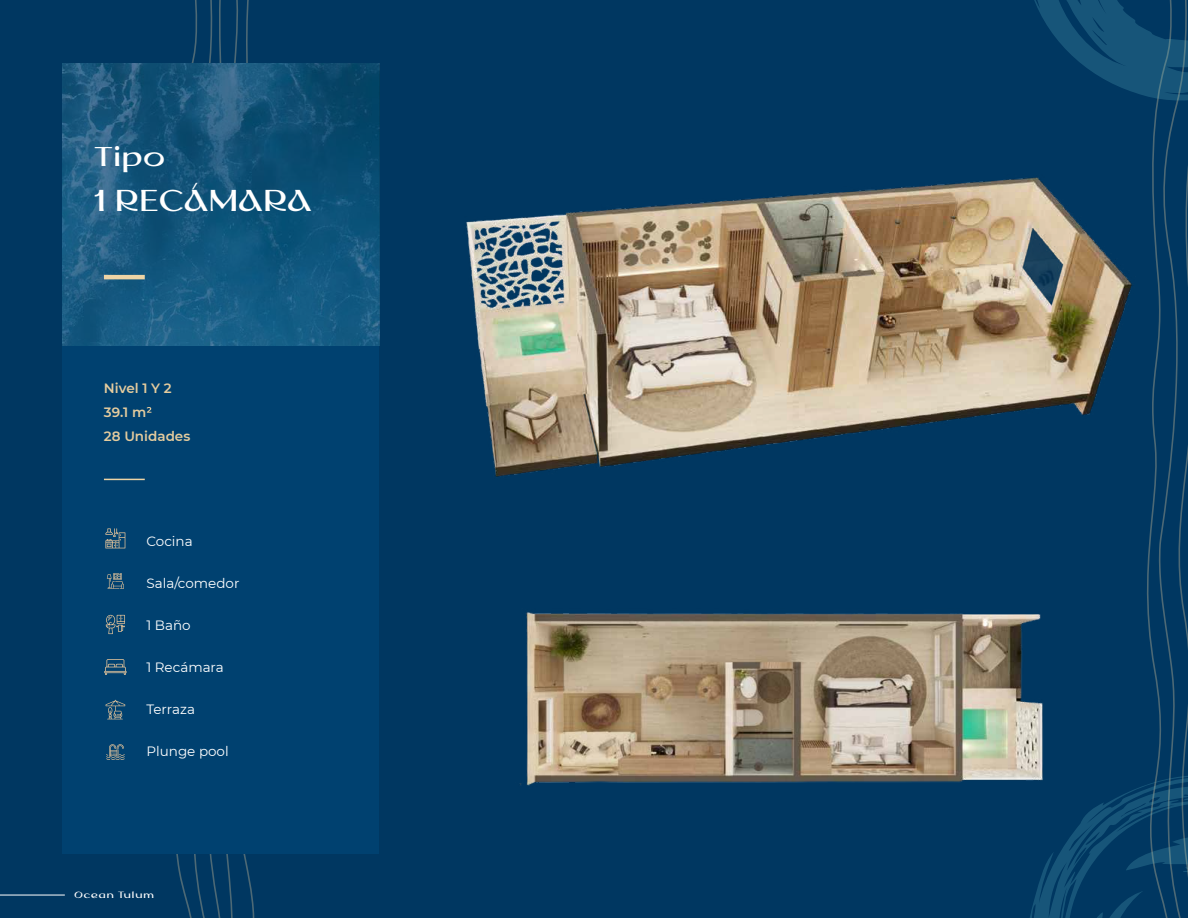
<style>
.page{position:relative;width:1188px;height:918px;background:#003761}
.page>*{position:absolute;margin:0;border:0;box-sizing:border-box;transform-origin:0 0}
.t1{font:30px "KAIVALYA";letter-spacing:.02em;color:#fff}
.t2{font:27px "KAIVALYA";color:#fff}
.t3{font:13.5px "Montserrat";color:#fff}
.t4{font:600 13.5px/24px "Montserrat";color:#e5cc9e}
.t5{font:9px "KAIVALYA";letter-spacing:.1em;color:#fff}
</style>
<div class="page">
<svg style="left:168px;top:0;width:91px;height:918px"></svg>
<div style="left:62px;top:64px;width:317px;height:790px;background:#004170"></div>
<hr style="left:0;top:895px;width:65px;height:1px;background:#fff">
<img style="left:62px;top:64px;width:317px;height:281px">
<hr style="left:104px;top:275px;width:41px;height:4px;background:#edd4a5">
<hr style="left:104px;top:479px;width:41px;height:1px;background:#edd4a5">
<svg style="left:147px;top:407px;width:4px;height:6px"></svg>
<img style="left:466px;top:178px;width:559px;height:299px">
<img style="left:520px;top:612px;width:505px;height:174px">
<svg style="left:105px;top:528px;width:20px;height:20px"></svg>
<svg style="left:104px;top:659px;width:22px;height:16px"></svg>
<svg style="left:106px;top:744px;width:19px;height:16px"></svg>
<svg style="left:106px;top:615px;width:19px;height:19px"></svg>
<svg style="left:106px;top:700px;width:19px;height:19px"></svg>
<svg style="left:107px;top:573px;width:17px;height:16px"></svg>
<svg style="left:1025px;top:0;width:163px;height:918px"></svg>
<h2 class="t2" style="left:94px;top:140px;width:73px">Tipo</h2>
<h1 class="t1" style="left:94px;top:183px;width:219px">1 RECÁMARA</h1>
<p class="t4" style="left:104px;top:375px;width:88px">Nivel 1 Y 2<br>39.1 m<br>28 Unidades</p>
<p class="t3" style="left:146px;top:532px;width:48px">Cocina</p>
<p class="t3" style="left:146px;top:574px;width:94px">Sala/comedor</p>
<p class="t3" style="left:146px;top:616px;width:46px">1 Baño</p>
<p class="t3" style="left:146px;top:658px;width:79px">1 Recámara</p>
<p class="t3" style="left:146px;top:700px;width:50px">Terraza</p>
<p class="t3" style="left:146px;top:742px;width:84px">Plunge pool</p>
<p class="t5" style="left:74px;top:889px;width:81px">Ocean Tulum</p>
</div>
